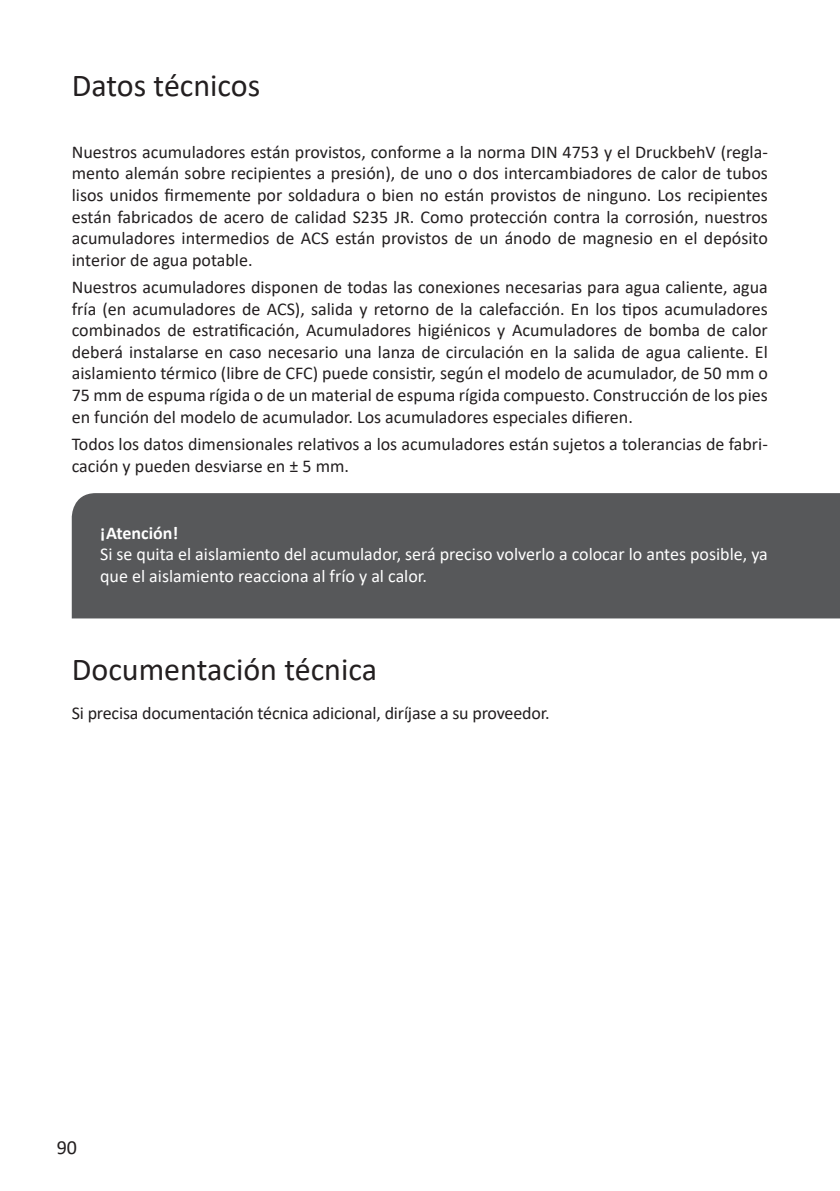
<style>
.page{position:relative;width:840px;height:1191px;background:#fff}
.page>*{position:absolute;margin:0;border:0;box-sizing:border-box;transform-origin:0 0}
.t1{font:32px "Calibri";color:#231f20}
.t2{font:20px "Calibri";color:#231f20}
.t3{font:18px/21.6px "Calibri";color:#231f20;text-align:justify}
.t4{font:18px/21.6px "Calibri";color:#fff}
.t5{font:700 18px "Calibri";color:#fff}
</style>
<div class="page">
<div style="left:72px;top:493px;width:767px;height:125px;background:#57585a"></div>
<h1 class="t1" style="left:72px;top:64px;width:190px">Datos técnicos</h1>
<p class="t3" style="left:72px;top:140px;width:697px">Nuestros acumuladores están provistos, conforme a la norma DIN 4753 y el DruckbehV (regla&shy;mento alemán sobre recipientes a presión), de uno o dos intercambiadores de calor de tubos lisos unidos firmemente por soldadura o bien no están provistos de ninguno. Los recipientes están fabricados de acero de calidad S235 JR. Como protección contra la corrosión, nuestros acumuladores intermedios de ACS están provistos de un ánodo de magnesio en el depósito interior de agua potable.</p>
<p class="t3" style="left:72px;top:276px;width:697px">Nuestros acumuladores disponen de todas las conexiones necesarias para agua caliente, agua fría (en acumuladores de ACS), salida y retorno de la calefacción. En los tipos acumuladores combinados de estratificación, Acumuladores higiénicos y Acumuladores de bomba de calor deberá instalarse en caso necesario una lanza de circulación en la salida de agua caliente. El aislamiento térmico (libre de CFC) puede consistir, según el modelo de acumulador, de 50 mm o 75 mm de espuma rígida o de un material de espuma rígida compuesto. Construcción de los pies en función del modelo de acumulador. Los acumuladores especiales difieren.</p>
<p class="t3" style="left:72px;top:433px;width:697px">Todos los datos dimensionales relativos a los acumuladores están sujetos a tolerancias de fabri&shy;cación y pueden desviarse en ± 5 mm.</p>
<p class="t5" style="left:100px;top:520px;width:80px">¡Atención!</p>
<p class="t4" style="left:100px;top:543px;width:669px">Si se quita el aislamiento del acumulador, será preciso volverlo a colocar lo antes posible, ya que el aislamiento reacciona al frío y al calor.</p>
<h1 class="t1" style="left:72px;top:647px;width:306px">Documentación técnica</h1>
<p class="t3" style="left:72px;top:702px;width:479px">Si precisa documentación técnica adicional, diríjase a su proveedor.</p>
<p class="t2" style="left:57px;top:1133px;width:22px">90</p>
</div>
